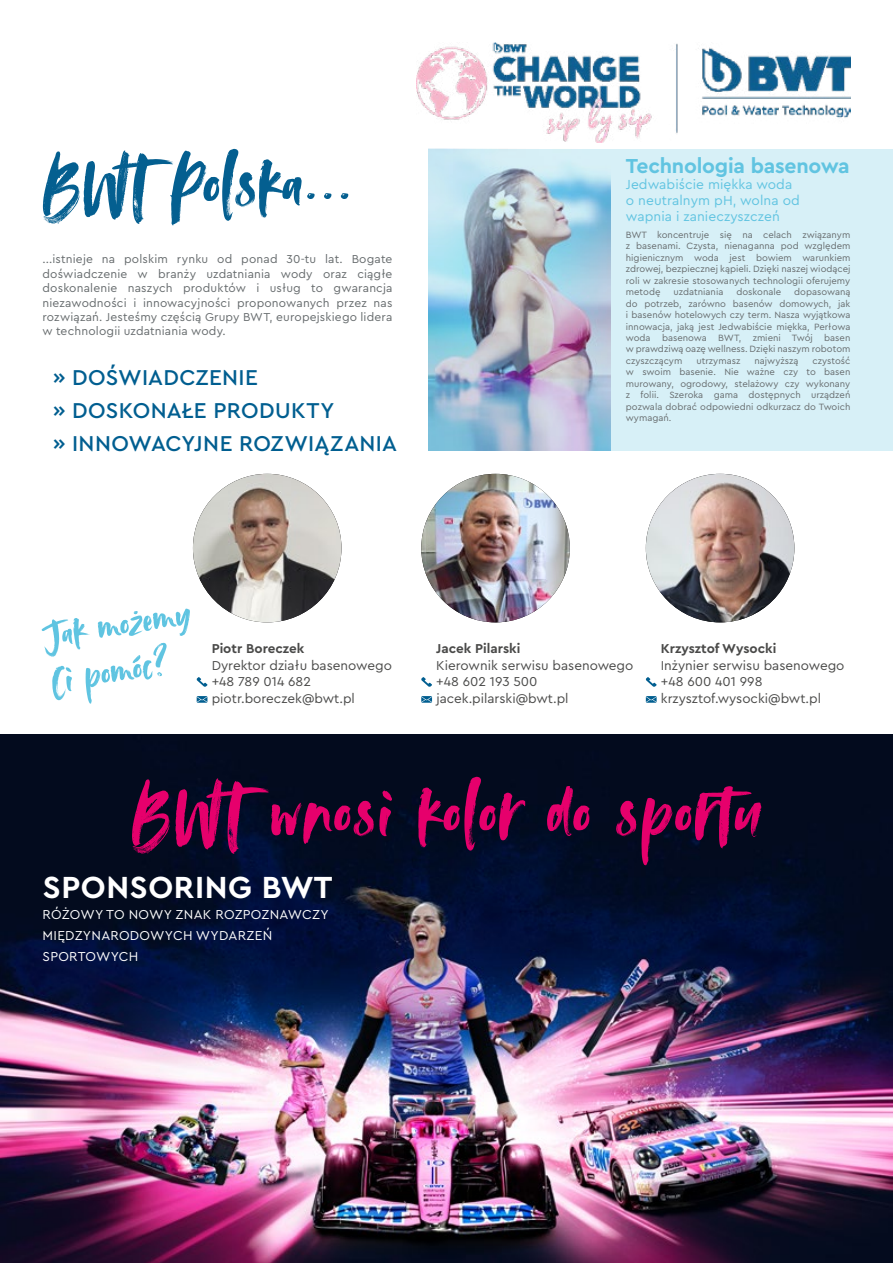
<style>
.page{position:relative;width:893px;height:1263px;background:#fff}
.page>*{position:absolute;margin:0;border:0;box-sizing:border-box;transform-origin:0 0}
.t1{font:83.1px "Avallon";letter-spacing:.02em;color:#e6006c}
.t2{font:81px "Avallon";color:#045f90}
.t3{font:44.1px/45.6px "Avallon";color:#5fc4e1}
.t4{font:700 31.95px "Cera PRO";letter-spacing:.02em;color:#fff}
.t5{font:500 22.5px/33px "Cera PRO";letter-spacing:.01em;color:#005e90}
.t6{font:700 21.15px "Cera PRO";letter-spacing:-.01em;color:#61c4e1}
.t7{font:13.8px/15.9px "Cera PRO";letter-spacing:.005em;color:#61c4e1}
.t8{font:13.5px/16.5px "Cera PRO";color:#4a4a49}
.t9{font:13.5px/20.9px "Cera PRO";letter-spacing:.02em;color:#fff}
.t10{font:700 13.5px "Cera PRO";color:#4a4a49}
.t11{font:12px/14.4px "Cera PRO";letter-spacing:.015em;color:#676c6e;text-align:justify}
.t12{font:9.6px/11.4px "Cera PRO";color:#676c6e;text-align:justify}
</style>
<div class="page">
<img style="left:417px;top:43px;width:433px;height:100px">
<img style="left:421px;top:474px;width:149px;height:148px;border-radius:74px">
<svg style="left:421px;top:696px;width:11px;height:7px"></svg>
<svg style="left:421px;top:677px;width:11px;height:10px"></svg>
<img style="left:193px;top:474px;width:148px;height:148px;border-radius:74px">
<svg style="left:197px;top:696px;width:10px;height:7px"></svg>
<svg style="left:196px;top:677px;width:12px;height:10px"></svg>
<img style="left:646px;top:474px;width:148px;height:148px;border-radius:74px">
<svg style="left:646px;top:696px;width:11px;height:7px"></svg>
<svg style="left:646px;top:677px;width:11px;height:10px"></svg>
<img style="left:0;top:735px;width:893px;height:528px">
<img style="left:428px;top:149px;width:465px;height:302px">
<h2 class="t2" style="left:43px;top:130px;width:312px">BWTPolska...</h2>
<p class="t11" style="left:43px;top:252px;width:351px">...istnieje na polskim rynku od ponad 30-tu lat. Bogate doświadczenie w branży uzdatniania wody oraz ciągłe doskonalenie naszych produktów i usług to gwarancja niezawodności i innowacyjności proponowanych przez nas rozwiązań. Jesteśmy częścią Grupy BWT, europejskiego lidera w technologii uzdatniania wody.</p>
<h3 class="t5" style="left:53px;top:360px;width:345px">» DOŚWIADCZENIE<br>» DOSKONAŁE PRODUKTY<br>» INNOWACYJNE ROZWIĄZANIA</h3>
<h3 class="t6" style="left:626px;top:152px;width:225px">Technologia basenowa</h3>
<h3 class="t7" style="left:626px;top:176px;width:175px">Jedwabiście miękka woda o neutralnym pH, wolna od</h3>
<h3 class="t7" style="left:626px;top:208px;width:156px">wapnia i zanieczyszczeń</h3>
<p class="t12" style="left:626px;top:229px;width:226px">BWT koncentruje się na celach związanym z basenami. Czysta, nienaganna pod względem higienicznym woda jest bowiem warunkiem zdrowej, bezpiecznej kąpieli. Dzięki naszej wiodącej roli w zakresie stosowanych technologii oferujemy metodę</p>
<p class="t12" style="left:626px;top:286px;width:226px;text-indent:168px">dopasowaną do potrzeb, zarówno basenów domowych, jak i basenów hotelowych czy term. Nasza wyjątkowa innowacja, jaką jest Jedwabiście miękka, Perłowa woda basenowa BWT, zmieni Twój basen w prawdziwą oazę wellness. Dzięki naszym robotom czyszczącym</p>
<p class="t12" style="left:673px;top:286px;width:51px">uzdatniania</p>
<p class="t12" style="left:736px;top:286px;width:46px">doskonale</p>
<p class="t12" style="left:626px;top:354px;width:226px;text-indent:187px">czystość w swoim basenie. Nie ważne czy to basen murowany, ogrodowy, stelażowy czy wykonany z folii. Szeroka gama dostępnych urządzeń pozwala dobrać odpowiedni odkurzacz do Twoich wymagań.</p>
<p class="t12" style="left:696px;top:354px;width:45px">utrzymasz</p>
<p class="t12" style="left:754px;top:354px;width:46px">najwyższą</p>
<h3 class="t3" style="left:40px;top:617px;width:151px;rotate:-9deg">Jak możemy<br>Ci pomóc?</h3>
<h3 class="t10" style="left:212px;top:640px;width:94px">Piotr Boreczek</h3>
<h3 class="t8" style="left:212px;top:656px;width:182px">Dyrektor działu basenowego +48 789 014 682 piotr.boreczek@bwt.pl</h3>
<h3 class="t10" style="left:436px;top:640px;width:86px">Jacek Pilarski</h3>
<h3 class="t8" style="left:436px;top:656px;width:199px">Kierownik serwisu basenowego +48 602 193 500 jacek.pilarski@bwt.pl</h3>
<h3 class="t10" style="left:661px;top:640px;width:117px">Krzysztof Wysocki</h3>
<h3 class="t8" style="left:661px;top:656px;width:185px">Inżynier serwisu basenowego +48 600 401 998 krzysztof.wysocki@bwt.pl</h3>
<h1 class="t1" style="left:132px;top:757px;width:631px">BWTwnosi kolor do sportu</h1>
<h3 class="t4" style="left:43px;top:866px;width:291px">SPONSORING BWT</h3>
<h3 class="t9" style="left:43px;top:903px;width:288px">RÓŻOWY TO NOWY ZNAK ROZPOZNAWCZY<br>MIĘDZYNARODOWYCH WYDARZEŃ<br>SPORTOWYCH</h3>
</div>
